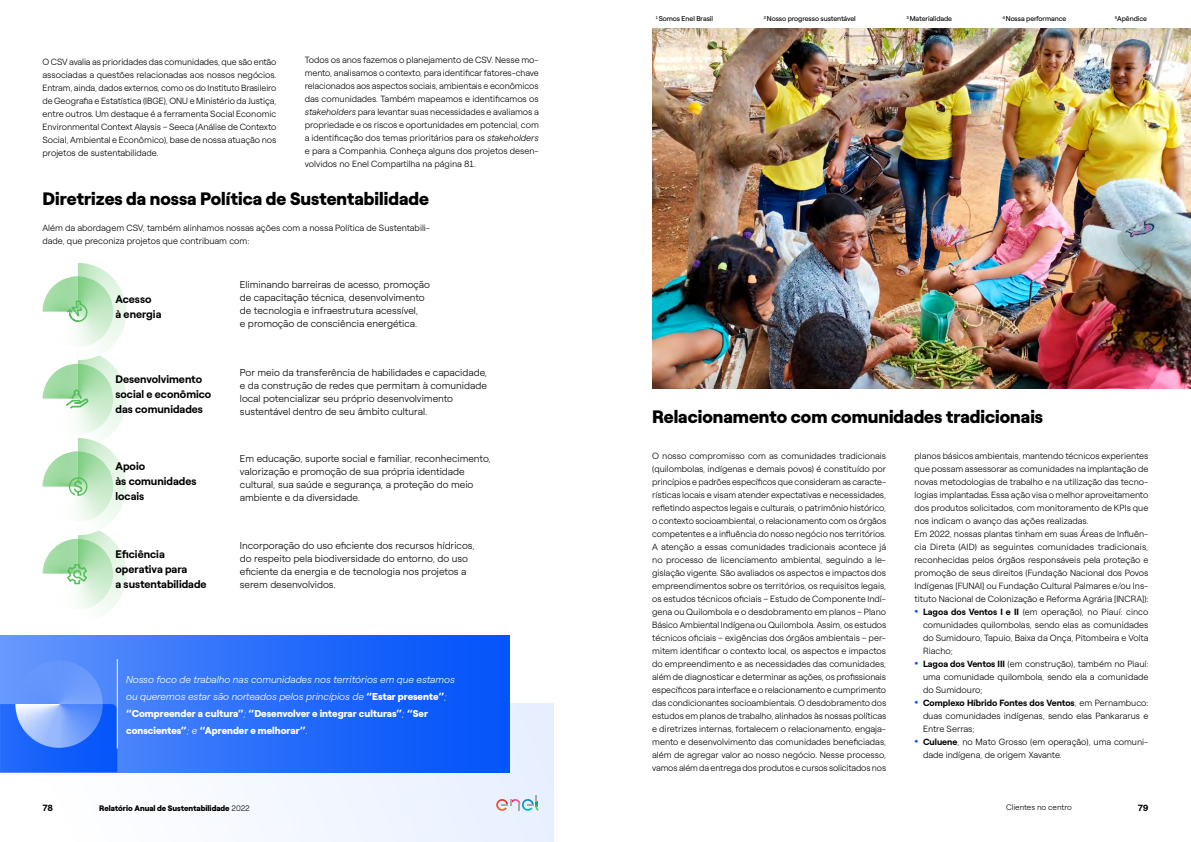
<style>
.page{position:relative;width:1191px;height:842px;background:#fff}
.page>*{position:absolute;margin:0;border:0;box-sizing:border-box;transform-origin:0 0}
.t1{font:900 18px "Roobert ENEL";color:#000}
.t2{font:700 11px/15px "Roobert ENEL";color:#000}
.t3{font:300 10px/13px "Roobert ENEL";color:#000}
.t4{font:italic 300 10px/17px "Roobert ENEL";color:#fff}
.t5{font:300 9px/13px "Roobert ENEL";color:#000;text-align:justify}
.t6{font:700 9px "Roobert ENEL";color:#000}
.t7{font:900 8px "Roobert ENEL";color:#000}
.t8{font:300 8px "Roobert ENEL";color:#000}
.t9{font:7px "Roobert ENEL";letter-spacing:-.01em;color:#000}
.s1{font-style:italic}
.s2{font-weight:900;font-style:normal}
.s3{font-weight:400;font-size:14px;color:#0555fa}
.s4{font-weight:700}
.s5{font-weight:300}
</style>
<div class="page">
<div style="left:0;top:704px;width:553px;height:138px;background:#f3f7ff"></div>
<div style="left:0;top:636px;width:509px;height:136px;background:linear-gradient(to right,#6495fc,#004ffa)"></div>
<svg style="left:0;top:704px;width:117px;height:68px;background:#145ffa"></svg>
<svg style="left:15px;top:660px;width:88px;height:88px;background:#6d9bfb"></svg>
<hr style="left:117px;top:659px;width:1px;height:89px;background:#fff">
<img style="left:78px;top:360px;width:48px;height:76px">
<img style="left:43px;top:364px;width:70px;height:70px">
<img style="left:78px;top:263px;width:48px;height:97px">
<img style="left:43px;top:276px;width:70px;height:71px">
<img style="left:78px;top:535px;width:48px;height:76px">
<img style="left:43px;top:539px;width:70px;height:70px">
<img style="left:78px;top:438px;width:48px;height:97px">
<img style="left:43px;top:451px;width:70px;height:71px">
<svg style="left:65px;top:300px;width:23px;height:23px"></svg>
<svg style="left:67px;top:564px;width:20px;height:20px"></svg>
<svg style="left:69px;top:477px;width:18px;height:19px"></svg>
<svg style="left:64px;top:389px;width:26px;height:21px"></svg>
<img style="left:652px;top:28px;width:539px;height:361px">
<svg style="left:496px;top:795px;width:43px;height:16px"></svg>
<p class="t5" style="left:43px;top:55px;width:235px">O CSV avalia as prioridades das comunidades, que são então associadas a questões relacionadas aos nossos negócios.<br>Entram, ainda, dados externos, como os do Instituto Brasileiro de Geografia e Estatística (IBGE), ONU e Ministério da Justiça, entre outros. Um destaque é a ferramenta Social Economic Environmental Context Alaysis – Seeca (Análise de Contexto Social, Ambiental e Econômico), base de nossa atuação nos projetos de sustentabilidade.</p>
<p class="t5" style="left:305px;top:53px;width:235px">Todos os anos fazemos o planejamento de CSV. Nesse mo&shy;mento, analisamos o contexto, para identificar fatores-chave relacionados aos aspectos sociais, ambientais e econômicos das comunidades. Também mapeamos e identificamos os <span class="s1">stakeholders</span> para levantar suas necessidades e avaliamos a propriedade e os riscos e oportunidades em potencial, com a identificação dos temas prioritários para os <span class="s1">stakeholders </span>e para a Companhia. Conheça alguns dos projetos desen&shy;volvidos no Enel Compartilha na página 81.</p>
<h1 class="t1" style="left:43px;top:184px;width:388px">Diretrizes da nossa Política de Sustentabilidade</h1>
<p class="t5" style="left:43px;top:221px;width:389px">Além da abordagem CSV, também alinhamos nossas ações com a nossa Política de Sustentabili&shy;dade, que preconiza projetos que contribuam com:</p>
<p class="t2" style="left:116px;top:290px;width:47px">Acesso<br>à energia</p>
<p class="t2" style="left:116px;top:370px;width:97px">Desenvolvimento social e econômico das comunidades</p>
<p class="t2" style="left:116px;top:458px;width:82px">Apoio<br>às comunidades locais</p>
<p class="t2" style="left:116px;top:545px;width:92px">Eficiência operativa para<br>a sustentabilidade</p>
<p class="t3" style="left:240px;top:277px;width:192px">Eliminando barreiras de acesso, promoção de capacitação técnica, desenvolvimento de tecnologia e infraestrutura acessível,<br>e promoção de consciência energética.</p>
<p class="t3" style="left:240px;top:365px;width:249px">Por meio da transferência de habilidades e capacidade, e da construção de redes que permitam à comunidade local potencializar seu próprio desenvolvimento sustentável dentro de seu âmbito cultural.</p>
<p class="t3" style="left:240px;top:451px;width:252px">Em educação, suporte social e familiar, reconhecimento, valorização e promoção de sua própria identidade cultural, sua saúde e segurança, a proteção do meio ambiente e da diversidade.</p>
<p class="t3" style="left:240px;top:538px;width:236px">Incorporação do uso eficiente dos recursos hídricos, do respeito pela biodiversidade do entorno, do uso eficiente da energia e de tecnologia nos projetos a serem desenvolvidos.</p>
<p class="t4" style="left:126px;top:670px;width:330px">Nosso foco de trabalho nas comunidades nos territórios em que estamos ou queremos estar são norteados pelos princípios de <span class="s2">“Estar presente”</span>; <span class="s2">“Compreender a cultura”</span>; <span class="s2">“Desenvolver e integrar culturas”</span>; <span class="s2">“Ser conscientes”</span>; e <span class="s2">“Aprender e melhorar”</span>.</p>
<p class="t9" style="left:656px;top:13px;width:59px"><sup>1</sup> Somos Enel Brasil</p>
<p class="t9" style="left:763px;top:13px;width:93px"><sup>2</sup> Nosso progresso sustentável</p>
<p class="t9" style="left:906px;top:13px;width:47px"><sup>3</sup> Materialidade</p>
<p class="t9" style="left:1002px;top:13px;width:66px"><sup>4</sup> Nossa performance</p>
<p class="t9" style="left:1114px;top:13px;width:34px"><sup>5</sup>Apêndice</p>
<h1 class="t1" style="left:652px;top:403px;width:392px">Relacionamento com comunidades tradicionais</h1>
<p class="t5" style="left:652px;top:449px;width:235px">O nosso compromisso com as comunidades tradicionais (quilombolas, indígenas e demais povos) é constituído por princípios e padrões específicos que consideram as caracte&shy;rísticas locais e visam atender expectativas e necessidades, refletindo aspectos legais e culturais, o patrimônio histórico, o contexto socioambiental, o relacionamento com os órgãos competentes e a influência do nosso negócio nos territórios.<br>A atenção a essas comunidades tradicionais acontece já no processo de licenciamento ambiental, seguindo a le&shy;gislação vigente. São avaliados os aspectos e impactos dos empreendimentos sobre os territórios, os requisitos legais, os estudos técnicos oficiais – Estudo de Componente Indí&shy;gena ou Quilombola e o desdobramento em planos – Plano Básico Ambiental Indígena ou Quilombola. Assim, os estudos técnicos oficiais – exigências dos órgãos ambientais – per&shy;mitem identificar o contexto local, os aspectos e impactos do empreendimento e as necessidades das comunidades, além de diagnosticar e determinar as ações, os profissionais específicos para interface e o relacionamento e cumprimento das condicionantes socioambientais. O desdobramento dos estudos em planos de trabalho, alinhados às nossas políticas e diretrizes internas, fortalecem o relacionamento, engaja&shy;mento e desenvolvimento das comunidades beneficiadas, além de agregar valor ao nosso negócio. Nesse processo, vamos além da entrega dos produtos e cursos solicitados nos</p>
<p class="t5" style="left:914px;top:449px;width:235px;text-align:left">planos básicos ambientais, mantendo técnicos experientes que possam assessorar as comunidades na implantação de novas metodologias de trabalho e na utilização das tecno&shy;logias implantadas. Essa ação visa o melhor aproveitamento dos produtos solicitados, com monitoramento de KPIs que nos indicam o avanço das ações realizadas.<br>Em 2022, nossas plantas tinham em suas Áreas de Influên&shy;cia Direta (AID) as seguintes comunidades tradicionais, reconhecidas pelos órgãos responsáveis pela proteção e promoção de seus direitos (Fundação Nacional dos Povos Indígenas [FUNAI] ou Fundação Cultural Palmares e/ou Ins&shy;tituto Nacional de Colonização e Reforma Agrária [INCRA]):</p>
<p class="t5" style="left:923px;top:605px;width:227px;text-indent:-9px"><span class="s3">•</span> <span class="s4">Lagoa dos Ventos I e II</span> (em operação), no Piauí: cinco comunidades quilombolas, sendo elas as comunidades do Sumidouro, Tapuio, Baixa da Onça, Pitombeira e Volta Riacho;</p>
<p class="t5" style="left:923px;top:657px;width:227px;text-indent:-9px"><span class="s3">•</span> <span class="s4">Lagoa dos Ventos III</span> (em construção), também no Piauí: uma comunidade quilombola, sendo ela a comunidade do Sumidouro;</p>
<p class="t5" style="left:923px;top:696px;width:227px;text-indent:-9px"><span class="s3">•</span> <span class="s4">Complexo Híbrido Fontes dos Ventos</span>, em Pernambuco: duas comunidades indígenas, sendo elas Pankararus e Entre Serras;</p>
<p class="t5" style="left:923px;top:735px;width:227px;text-indent:-9px"><span class="s3">•</span> <span class="s4">Culuene</span>, no Mato Grosso (em operação), uma comuni&shy;dade indígena, de origem Xavante.</p>
<p class="t6" style="left:43px;top:801px;width:12px">78</p>
<p class="t7" style="left:99px;top:802px;width:152px">Relatório Anual de Sustentabilidade <span class="s5">2022</span></p>
<p class="t8" style="left:1006px;top:802px;width:67px">Clientes no centro</p>
<p class="t6" style="left:1137px;top:801px;width:12px">79</p>
</div>
